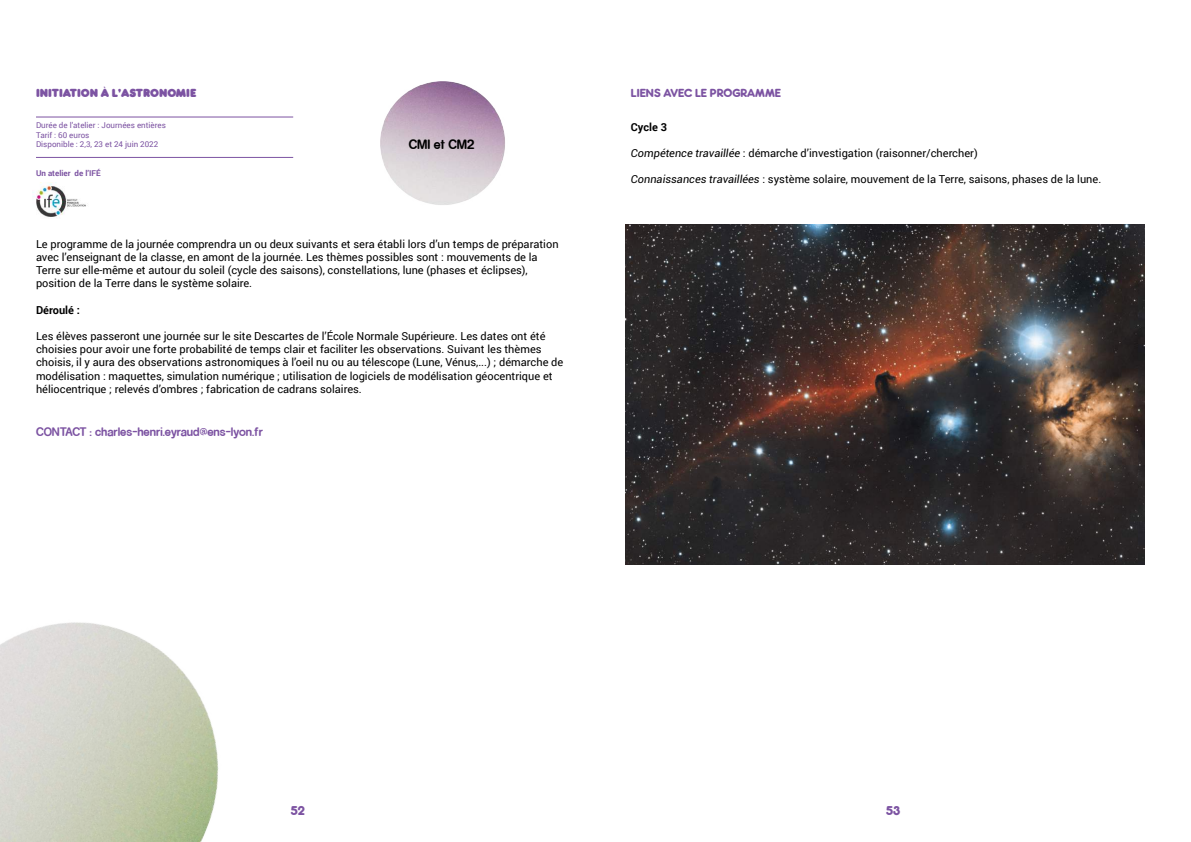
<style>
.page{position:relative;width:1191px;height:842px;background:#fff}
.page>*{position:absolute;margin:0;border:0;box-sizing:border-box;transform-origin:0 0}
.t1{font:700 12px "Rocko FLF";color:#000}
.t2{font:12px "Rocko Ultra FLF";color:#7c53a2}
.t3{font:11px/13.2px "Roboto";color:#000}
.t4{font:700 11px "Roboto";color:#000}
.t5{font:700 10.9px "Rocko FLF";color:#7c53a2}
.t6{font:700 10.9px "Rocko Ultra FLF";color:#7c53a2}
.t7{font:10.9px "Rocko Ultra FLF";color:#7c53a2}
.t8{font:8px/9.6px "Roboto";color:#7c53a2}
.t9{font:700 8px "Roboto";color:#7c53a2}
.s1{font-style:italic}
</style>
<div class="page">
<hr style="left:36px;top:117px;width:257px;height:1px;background:#7c53a2">
<hr style="left:36px;top:157px;width:257px;height:1px;background:#7c53a2">
<img style="left:380px;top:81px;width:125px;height:124px">
<img style="left:626px;top:224px;width:518px;height:341px">
<img style="left:32px;top:183px;width:54px;height:34px">
<img style="left:0;top:622px;width:219px;height:220px">
<p class="t6" style="left:36px;top:86px;width:161px">INITIATION À L’ASTRONOMIE</p>
<p class="t8" style="left:36px;top:120px;width:131px">Durée de l’atelier : Journées entières<br>Tarif : 60 euros<br>Disponible : 2,3, 23 et 24 juin 2022</p>
<p class="t9" style="left:36px;top:167px;width:66px">Un atelier de l’IFé</p>
<p class="t1" style="left:409px;top:136px;width:67px">CMI et CM2</p>
<p class="t3" style="left:36px;top:237px;width:524px">Le programme de la journée comprendra un ou deux suivants et sera établi lors d’un temps de préparation avec l’enseignant de la classe, en amont de la journée. Les thèmes possibles sont : mouvements de la Terre sur elle-même et autour du soleil (cycle des saisons), constellations, lune (phases et éclipses), position de la Terre dans le système solaire.</p>
<p class="t4" style="left:36px;top:302px;width:45px">Déroulé :</p>
<p class="t3" style="left:36px;top:329px;width:529px">Les élèves passeront une journée sur le site Descartes de l’École Normale Supérieure. Les dates ont été choisies pour avoir une forte probabilité de temps clair et faciliter les observations. Suivant les thèmes choisis, il y aura des observations astronomiques à l’oeil nu ou au télescope (Lune, Vénus,...) ; démarche de modélisation : maquettes, simulation numérique ; utilisation de logiciels de modélisation géocentrique et héliocentrique ; relevés d’ombres ; fabrication de cadrans solaires.</p>
<p class="t5" style="left:36px;top:425px;width:9px">con</p>
<p class="t5" style="left:60px;top:425px;width:205px">tact : charles-henri.eyraud@ens-lyon.fr</p>
<p class="t7" style="left:631px;top:86px;width:152px">LIENS AVEC LE PROGRAMME</p>
<p class="t4" style="left:631px;top:119px;width:38px">Cycle 3</p>
<p class="t3" style="left:631px;top:146px;width:348px"><span class="s1">Compétence travaillée</span> : démarche d’investigation (raisonner/chercher)</p>
<p class="t3" style="left:631px;top:172px;width:472px"><span class="s1">Connaissances travaillées</span> : système solaire, mouvement de la Terre, saisons, phases de la lune.</p>
<p class="t2" style="left:291px;top:803px;width:16px">52</p>
<p class="t2" style="left:886px;top:803px;width:16px">53</p>
</div>
